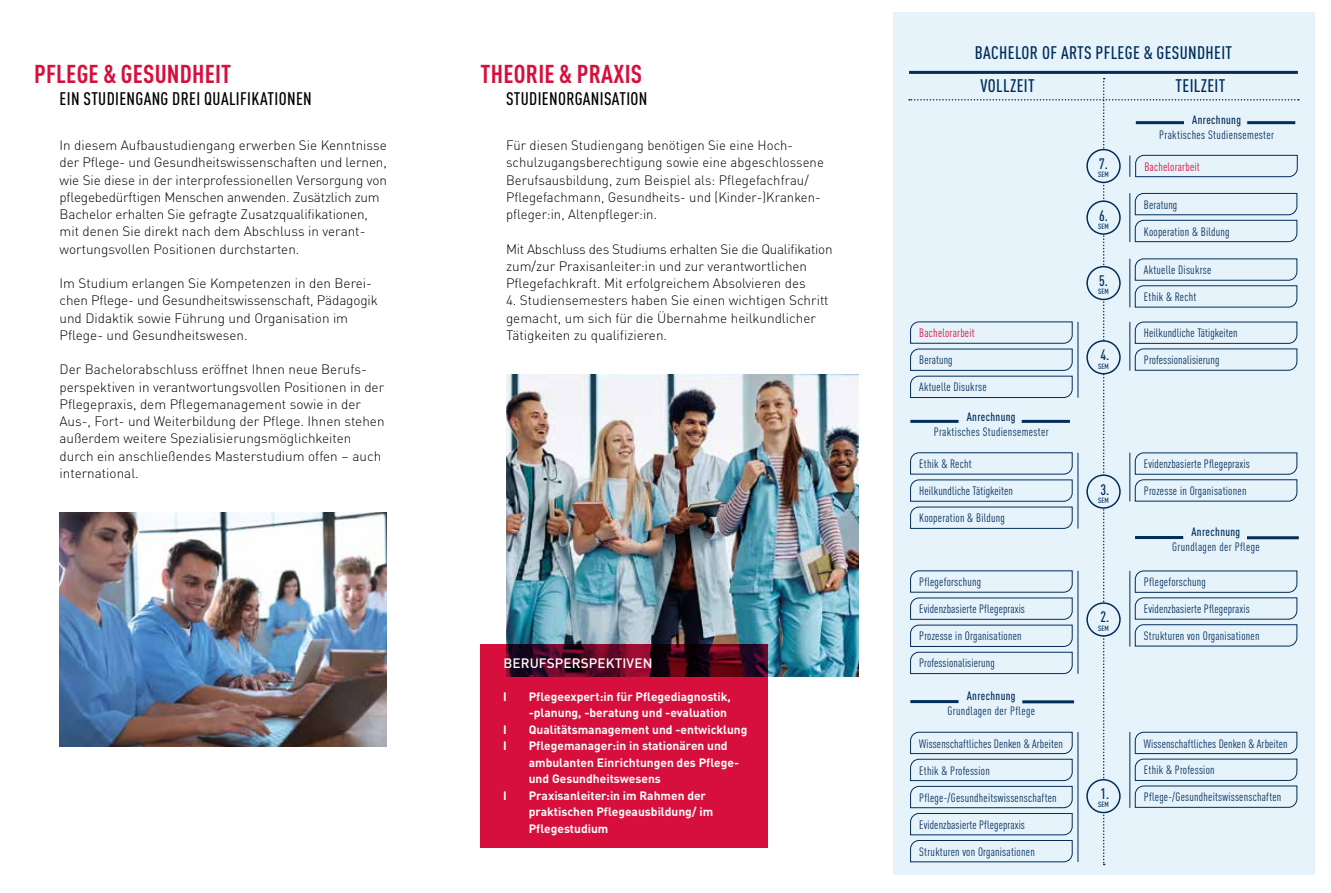
<style>
.page{position:relative;width:1331px;height:893px;background:#fff}
.page>*{position:absolute;margin:0;border:0;box-sizing:border-box;transform-origin:0 0}
.t1{font:700 condensed 25.5px "DIN Pro";letter-spacing:.01em;color:#d60f3c}
.t2{font:500 condensed 18px "DIN Pro";letter-spacing:.02em;color:#000}
.t3{font:500 condensed 18px/33.3px "DIN Pro";letter-spacing:.02em;color:#002d5a}
.t4{font:500 condensed 15px "DIN Pro";color:#002d5a}
.t5{font:300 13.5px/17.2px "DIN Pro";color:#000}
.t6{font:500 13.5px "DIN Pro";letter-spacing:.01em;color:#fff}
.t7{font:condensed 12px "DIN Pro";letter-spacing:.015em;color:#002d5a}
.t8{font:700 12px/16.5px "DIN Pro";color:#fff}
.t9{font:500 condensed 12px "DIN Pro";letter-spacing:.03em;color:#002d5a}
.t10{font:condensed 12px "DIN Pro";letter-spacing:.02em;color:#d60f3c}
.t11{font:500 condensed 7.5px "DIN Pro";letter-spacing:.01em;color:#002d5a}
.s1{font-weight:500;font-size:15px}
</style>
<div class="page">
<img style="left:60px;top:512px;width:327px;height:234px">
<img style="left:506px;top:374px;width:353px;height:303px">
<div style="left:893px;top:12px;width:421px;height:863px;background:#e7f3fb"></div>
<div style="left:480px;top:644px;width:287px;height:203px;background:#d60f3c"></div>
<hr style="left:909px;top:71px;width:389px;height:3px;background:#002d5a">
<svg style="left:909px;top:78px;width:390px;height:787px"></svg>
<h1 class="t1" style="left:34px;top:55px;width:199px">PFLEGE &amp; GESUNDHEIT</h1>
<h2 class="t2" style="left:60px;top:86px;width:254px">EIN STUDIENGANG DREI QUALIFIKATIONEN</h2>
<p class="t5" style="left:60px;top:136px;width:329px">In diesem Aufbaustudiengang erwerben Sie Kenntnisse der Pflege- und Gesundheitswissenschaften und lernen, wie Sie diese in der interprofessionellen Versorgung von pflegebedürftigen Menschen anwenden. Zusätzlich zum Bachelor erhalten Sie gefragte Zusatzqualifikationen, mit denen Sie direkt nach dem Abschluss in verant&shy;wortungsvollen Positionen durchstarten.</p>
<p class="t5" style="left:60px;top:274px;width:320px">Im Studium erlangen Sie Kompetenzen in den Berei&shy;chen Pflege- und Gesundheitswissenschaft, Pädagogik und Didaktik sowie Führung und Organisation im Pflege- und Gesundheitswesen.</p>
<p class="t5" style="left:60px;top:360px;width:327px">Der Bachelorabschluss eröffnet Ihnen neue Berufs&shy;perspektiven in verantwortungsvollen Positionen in der Pflegepraxis, dem Pflegemanagement sowie in der Aus-, Fort- und Weiterbildung der Pflege. Ihnen stehen außerdem weitere Spezialisierungsmöglichkeiten durch ein anschließendes Masterstudium offen – auch international.</p>
<h1 class="t1" style="left:481px;top:55px;width:163px">THEORIE &amp; PRAXIS</h1>
<h2 class="t2" style="left:506px;top:86px;width:143px">STUDIENORGANISATION</h2>
<p class="t5" style="left:506px;top:136px;width:319px">Für diesen Studiengang benötigen Sie eine Hoch&shy;schulzugangsberechtigung sowie eine abgeschlossene Berufsausbildung, zum Beispiel als: Pflegefachfrau/ Pflegefachmann, Gesundheits- und (Kinder-)Kranken&shy;pfleger:in, Altenpfleger:in.</p>
<p class="t5" style="left:506px;top:239px;width:328px">Mit Abschluss des Studiums erhalten Sie die Qualifikation zum/zur Praxisanleiter:in und zur verantwortlichen<br>Pflegefachkraft. Mit erfolgreichem Absolvieren des</p>
<p class="t5" style="left:506px;top:291px;width:324px">4. Studiensemesters haben Sie einen wichtigen Schritt gemacht, um sich für die Übernahme heilkundlicher<br>Tätigkeiten zu qualifizieren.</p>
<p class="t6" style="left:503px;top:652px;width:151px">BERUFSPERSPEKTIVEN</p>
<p class="t8" style="left:503px;top:687px;width:5px">I</p>
<p class="t8" style="left:529px;top:687px;width:204px">Pflegeexpert:in für Pflegediagnostik, -planung, -beratung und -evaluation</p>
<p class="t8" style="left:503px;top:720px;width:5px">I</p>
<p class="t8" style="left:529px;top:720px;width:220px">Qualitätsmanagement und -entwicklung</p>
<p class="t8" style="left:503px;top:737px;width:5px">I</p>
<p class="t8" style="left:529px;top:737px;width:212px">Pflegemanager:in in stationären und ambulanten Einrichtungen des Pflege&shy;und Gesundheitswesens</p>
<p class="t8" style="left:503px;top:786px;width:5px">I</p>
<p class="t8" style="left:529px;top:786px;width:186px">Praxisanleiter:in im Rahmen der praktischen Pflegeausbildung/ im<br>Pflegestudium</p>
<h2 class="t3" style="left:981px;top:35px;width:253px;text-indent:-6px">BACHELOR OF ARTS PFLEGE &amp; GESUNDHEIT<br>VOLLZEIT</h2>
<h2 class="t3" style="left:1175px;top:68px;width:51px">TEILZEIT</h2>
<p class="t4" style="left:1099px;top:153px;width:10px">7.</p>
<p class="t11" style="left:1098px;top:169px;width:12px">SEM</p>
<p class="t4" style="left:1099px;top:204px;width:10px">6.</p>
<p class="t11" style="left:1098px;top:221px;width:12px">SEM</p>
<p class="t4" style="left:1099px;top:270px;width:10px">5.</p>
<p class="t11" style="left:1098px;top:286px;width:12px">SEM</p>
<p class="t9" style="left:1192px;top:111px;width:50px">Anrechnung</p>
<p class="t7" style="left:1159px;top:126px;width:116px">Praktisches Studiensemester</p>
<p class="t10" style="left:1144px;top:158px;width:57px">Bachelorarbeit</p>
<p class="t7" style="left:1144px;top:196px;width:35px">Beratung</p>
<p class="t7" style="left:1144px;top:223px;width:87px">Kooperation &amp; Bildung</p>
<p class="t7" style="left:1144px;top:262px;width:69px">Aktuelle Disukrse</p>
<p class="t7" style="left:1144px;top:288px;width:54px">Ethik &amp; Recht</p>
<p class="t10" style="left:919px;top:325px;width:57px">Bachelorarbeit</p>
<p class="t7" style="left:1144px;top:325px;width:95px">Heilkundliche Tätigkeiten</p>
<p class="t7" style="left:1144px;top:352px;width:77px">Professionalisierung</p>
<p class="t4" style="left:1100px;top:344px;width:10px">4.</p>
<p class="t11" style="left:1098px;top:361px;width:12px">SEM</p>
<p class="t7" style="left:919px;top:352px;width:35px">Beratung</p>
<p class="t7" style="left:919px;top:379px;width:69px">Aktuelle Disukrse</p>
<p class="t9" style="left:967px;top:408px;width:50px">Anrechnung</p>
<p class="t7" style="left:934px;top:423px;width:116px">Praktisches Studiensemester</p>
<p class="t7" style="left:919px;top:455px;width:54px">Ethik &amp; Recht</p>
<p class="t7" style="left:1144px;top:456px;width:107px">Evidenzbasierte Pflegepraxis</p>
<p class="t7" style="left:1100px;top:482px;width:147px"><span class="s1">3.</span> Prozesse in Organisationen</p>
<p class="t11" style="left:1098px;top:495px;width:12px">SEM</p>
<p class="t7" style="left:919px;top:510px;width:87px">Kooperation &amp; Bildung</p>
<p class="t7" style="left:919px;top:483px;width:95px">Heilkundliche Tätigkeiten</p>
<p class="t9" style="left:1191px;top:524px;width:50px">Anrechnung</p>
<p class="t7" style="left:1172px;top:539px;width:89px">Grundlagen der Pflege</p>
<p class="t7" style="left:919px;top:574px;width:64px">Pflegeforschung</p>
<p class="t7" style="left:1144px;top:574px;width:64px">Pflegeforschung</p>
<p class="t7" style="left:1144px;top:601px;width:107px">Evidenzbasierte Pflegepraxis</p>
<p class="t7" style="left:919px;top:601px;width:107px">Evidenzbasierte Pflegepraxis</p>
<p class="t4" style="left:1100px;top:606px;width:10px">2.</p>
<p class="t11" style="left:1098px;top:623px;width:12px">SEM</p>
<p class="t7" style="left:919px;top:628px;width:104px">Prozesse in Organisationen</p>
<p class="t7" style="left:1144px;top:627px;width:117px">Strukturen von Organisationen</p>
<p class="t7" style="left:919px;top:655px;width:77px">Professionalisierung</p>
<p class="t9" style="left:967px;top:687px;width:50px">Anrechnung</p>
<p class="t7" style="left:947px;top:703px;width:89px">Grundlagen der Pflege</p>
<p class="t7" style="left:919px;top:735px;width:145px">Wissenschaftliches Denken &amp; Arbeiten</p>
<p class="t7" style="left:1144px;top:735px;width:145px">Wissenschaftliches Denken &amp; Arbeiten</p>
<p class="t7" style="left:1144px;top:762px;width:72px">Ethik &amp; Profession</p>
<p class="t4" style="left:1100px;top:783px;width:10px">1.</p>
<p class="t11" style="left:1098px;top:799px;width:12px">SEM</p>
<p class="t7" style="left:919px;top:843px;width:117px">Strukturen von Organisationen</p>
<p class="t7" style="left:919px;top:762px;width:72px">Ethik &amp; Profession</p>
<p class="t7" style="left:1144px;top:789px;width:139px">Pflege-/Gesundheitswissenschaften</p>
<p class="t7" style="left:919px;top:789px;width:139px">Pflege-/Gesundheitswissenschaften</p>
<p class="t7" style="left:919px;top:816px;width:107px">Evidenzbasierte Pflegepraxis</p>
</div>
